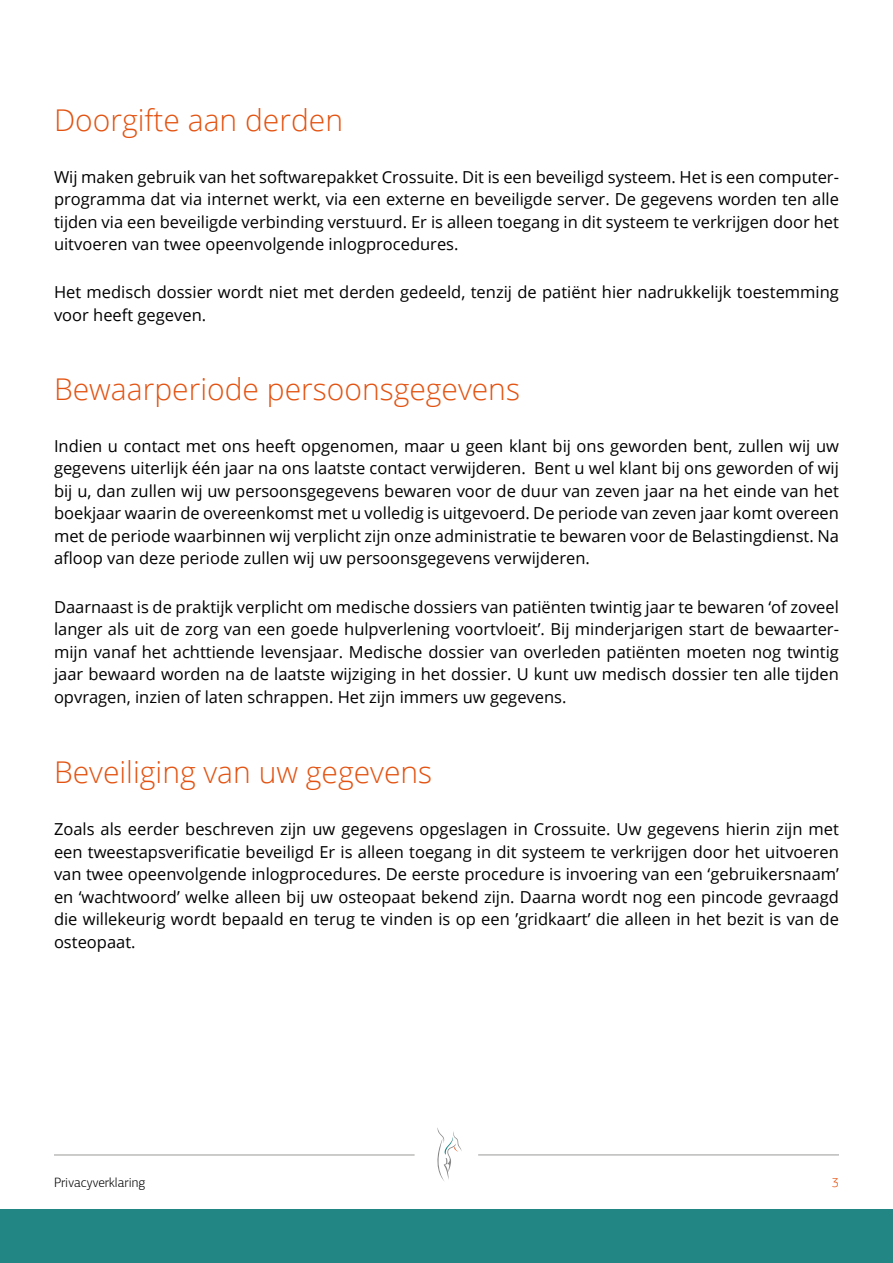
<style>
.page{position:relative;width:893px;height:1263px;background:#fff}
.page>*{position:absolute;margin:0;border:0;box-sizing:border-box;transform-origin:0 0}
.t1{font:300 30px "Open Sans";color:#e35210}
.t2{font:16.5px/22.5px "Open Sans";color:#000;text-align:justify}
.t3{font:300 13.5px "PF Agora Sans Pro";color:#000}
.t4{font:300 13.5px "PF Agora Sans Pro";color:#e35210}
</style>
<div class="page">
<svg style="left:437px;top:1128px;width:25px;height:53px"></svg>
<hr style="left:478px;top:1155px;width:361px;height:1px;background:#9a9998">
<hr style="left:54px;top:1155px;width:361px;height:1px;background:#9a9998">
<div style="left:0;top:1210px;width:893px;height:53px;background:#228685"></div>
<h1 class="t1" style="left:54px;top:100px;width:291px">Doorgifte aan derden</h1>
<p class="t2" style="left:54px;top:165px;width:786px">Wij maken gebruik van het softwarepakket Crossuite. Dit is een beveiligd systeem. Het is een computer&shy;programma dat via internet werkt, via een externe en beveiligde server. De gegevens worden ten alle tijden via een beveiligde verbinding verstuurd. Er is alleen toegang in dit systeem te verkrijgen door het uitvoeren van twee opeenvolgende inlogprocedures.</p>
<p class="t2" style="left:54px;top:281px;width:786px">Het medisch dossier wordt niet met derden gedeeld, tenzij de patiënt hier nadrukkelijk toestemming voor heeft gegeven.</p>
<h1 class="t1" style="left:54px;top:369px;width:467px">Bewaarperiode persoonsgegevens</h1>
<p class="t2" style="left:54px;top:434px;width:786px">Indien u contact met ons heeft opgenomen, maar u geen klant bij ons geworden bent, zullen wij uw gegevens uiterlijk één jaar na ons laatste contact verwijderen. Bent u wel klant bij ons geworden of wij bij u, dan zullen wij uw persoonsgegevens bewaren voor de duur van zeven jaar na het einde van het boekjaar waarin de overeenkomst met u volledig is uitgevoerd. De periode van zeven jaar komt overeen met de periode waarbinnen wij verplicht zijn onze administratie te bewaren voor de Belastingdienst. Na afloop van deze periode zullen wij uw persoonsgegevens verwijderen.</p>
<p class="t2" style="left:54px;top:595px;width:786px">Daarnaast is de praktijk verplicht om medische dossiers van patiënten twintig jaar te bewaren ‘of zoveel langer als uit de zorg van een goede hulpverlening voortvloeit’. Bij minderjarigen start de bewaarter&shy;mijn vanaf het achttiende levensjaar. Medische dossier van overleden patiënten moeten nog twintig jaar bewaard worden na de laatste wijziging in het dossier. U kunt uw medisch dossier ten alle tijden opvragen, inzien of laten schrappen. Het zijn immers uw gegevens.</p>
<h1 class="t1" style="left:54px;top:752px;width:380px">Beveiliging van uw gegevens</h1>
<p class="t2" style="left:54px;top:817px;width:786px">Zoals als eerder beschreven zijn uw gegevens opgeslagen in Crossuite. Uw gegevens hierin zijn met een tweestapsverificatie beveiligd Er is alleen toegang in dit systeem te verkrijgen door het uitvoeren van twee opeenvolgende inlogprocedures. De eerste procedure is invoering van een ‘gebruikersnaam’ en ‘wachtwoord’ welke alleen bij uw osteopaat bekend zijn. Daarna wordt nog een pincode gevraagd die willekeurig wordt bepaald en terug te vinden is op een ’gridkaart’ die alleen in het bezit is van de osteopaat.</p>
<p class="t3" style="left:54px;top:1175px;width:93px">Privacyverklaring</p>
<p class="t4" style="left:832px;top:1175px;width:9px">3</p>
</div>
